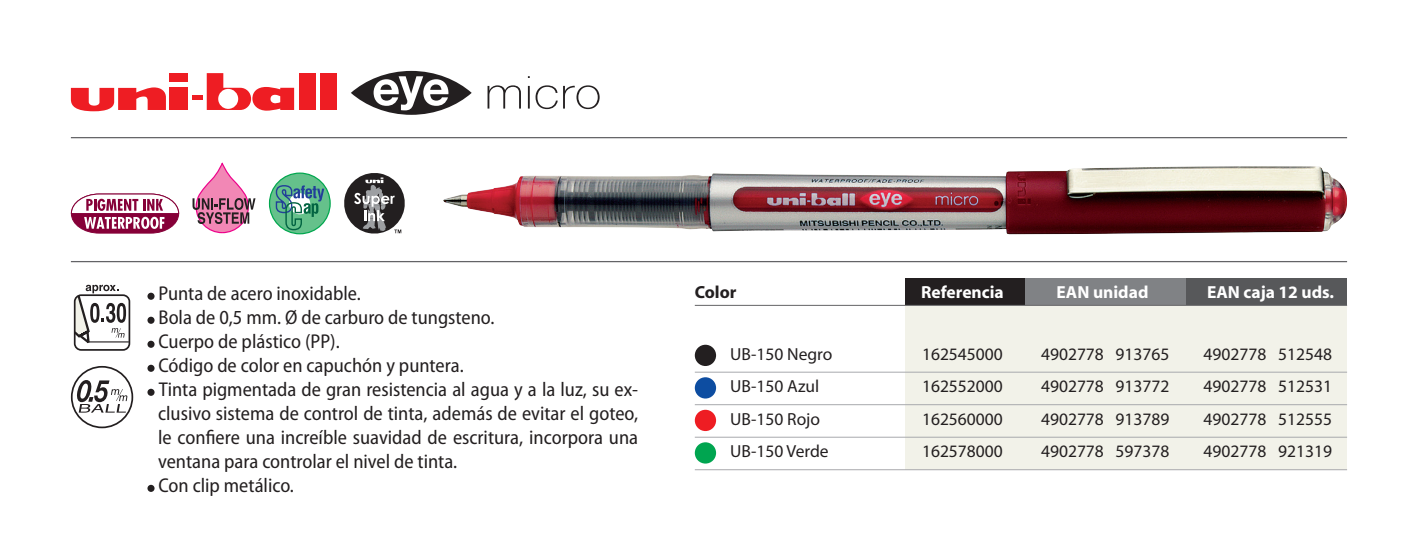
<style>
.page{position:relative;width:1418px;height:546px;background:#fff}
.page>*{position:absolute;margin:0;border:0;box-sizing:border-box;transform-origin:0 0}
.t1{font:semi-condensed 20px/24px "Myriad Pro";color:#231f20}
.t2{font:17.5px "Myriad Pro";color:#231f20}
.t3{font:700 17.5px "Myriad";color:#fff}
.t4{font:700 17.5px "Myriad";color:#231f20}
</style>
<div class="page">
<div style="left:905px;top:279px;width:120px;height:27px;background:#231f20"></div>
<div style="left:1025px;top:279px;width:161px;height:27px;background:#808285"></div>
<div style="left:1186px;top:279px;width:160px;height:27px;background:#57585a"></div>
<div style="left:147px;top:293px;width:7px;height:7px;background:#231f20;border-radius:50%"></div>
<div style="left:147px;top:317px;width:7px;height:7px;background:#231f20;border-radius:50%"></div>
<div style="left:147px;top:341px;width:7px;height:7px;background:#231f20;border-radius:50%"></div>
<div style="left:147px;top:365px;width:7px;height:7px;background:#231f20;border-radius:50%"></div>
<div style="left:147px;top:389px;width:7px;height:7px;background:#231f20;border-radius:50%"></div>
<div style="left:147px;top:485px;width:7px;height:7px;background:#231f20;border-radius:50%"></div>
<div style="left:905px;top:305px;width:441px;height:164px;background:#f2f2e9"></div>
<hr style="left:694px;top:305px;width:652px;height:1px;background:#636366">
<hr style="left:694px;top:372px;width:652px;height:1px;background:#a8a9ad">
<hr style="left:694px;top:404px;width:652px;height:1px;background:#a8a9ad">
<hr style="left:694px;top:437px;width:652px;height:1px;background:#a8a9ad">
<hr style="left:694px;top:469px;width:652px;height:1px;background:#a8a9ad">
<div style="left:694px;top:345px;width:22px;height:21px;background:#231f20;border-radius:50%"></div>
<div style="left:694px;top:377px;width:22px;height:21px;background:#0d4da1;border-radius:50%"></div>
<div style="left:694px;top:410px;width:22px;height:21px;background:#ee1d23;border-radius:50%"></div>
<div style="left:694px;top:442px;width:22px;height:21px;background:#00a550;border-radius:50%"></div>
<hr style="left:71px;top:137px;width:1275px;height:1px;background:#636366">
<hr style="left:71px;top:261px;width:1275px;height:1px;background:#636366">
<div style="left:299px;top:73px;width:17px;height:37px;background:#ee1d23"></div>
<div style="left:320px;top:73px;width:17px;height:37px;background:#ee1d23"></div>
<hr style="left:192px;top:96px;width:10px;height:4px;background:#ee1d23">
<svg style="left:207px;top:73px;width:87px;height:38px"></svg>
<div style="left:169px;top:88px;width:19px;height:22px;background:#ee1d23"></div>
<div style="left:169px;top:73px;width:19px;height:9px;background:#ee1d23"></div>
<svg style="left:71px;top:87px;width:95px;height:24px"></svg>
<svg style="left:351px;top:71px;width:120px;height:44px"></svg>
<svg style="left:487px;top:85px;width:34px;height:24px"></svg>
<hr style="left:528px;top:86px;width:2px;height:23px;background:#231f20">
<svg style="left:535px;top:85px;width:22px;height:24px"></svg>
<svg style="left:563px;top:85px;width:36px;height:24px"></svg>
<svg style="left:70px;top:193px;width:110px;height:41px"></svg>
<svg style="left:344px;top:173px;width:61px;height:61px"></svg>
<svg style="left:192px;top:162px;width:63px;height:72px"></svg>
<svg style="left:269px;top:173px;width:61px;height:61px"></svg>
<div style="left:269px;top:172px;width:62px;height:62px;border:1px solid #00a74e;border-radius:50%"></div>
<svg style="left:275px;top:184px;width:49px;height:47px"></svg>
<img style="left:443px;top:166px;width:903px;height:68px">
<div style="left:74px;top:294px;width:56px;height:57px;border:2px solid #231f20;border-radius:6px"></div>
<hr style="left:88px;top:341px;width:41px;height:1px;background:#231f20">
<svg style="left:73px;top:285px;width:53px;height:60px"></svg>
<div style="left:71px;top:366px;width:62px;height:62px;border:2px solid #231f20;border-radius:50%"></div>
<svg style="left:77px;top:380px;width:50px;height:32px"></svg>
<p class="t1" style="left:158px;top:281px;width:481px">Punta de acero inoxidable.<br>Bola de 0,5 mm. Ø de carburo de tungsteno.<br>Cuerpo de plástico (PP).<br>Código de color en capuchón y puntera.<br>Tinta pigmentada de gran resistencia al agua y a la luz, su ex&shy;clusivo sistema de control de tinta, además de evitar el goteo, le confiere una increíble suavidad de escritura, incorpora una ventana para controlar el nivel de tinta.<br>Con clip metálico.</p>
<p class="t4" style="left:694px;top:283px;width:43px">Color</p>
<p class="t3" style="left:921px;top:283px;width:84px">Referencia</p>
<p class="t3" style="left:1056px;top:283px;width:93px">EAN unidad</p>
<p class="t3" style="left:1206px;top:283px;width:129px">EAN caja 12 uds.</p>
<p class="t2" style="left:730px;top:343px;width:104px">UB-150 Negro</p>
<p class="t2" style="left:922px;top:343px;width:82px">162545000</p>
<p class="t2" style="left:1041px;top:343px;width:130px">4902778 913765</p>
<p class="t2" style="left:1203px;top:343px;width:130px">4902778 512548</p>
<p class="t2" style="left:730px;top:375px;width:91px">UB-150 Azul</p>
<p class="t2" style="left:922px;top:375px;width:82px">162552000</p>
<p class="t2" style="left:1041px;top:375px;width:130px">4902778 913772</p>
<p class="t2" style="left:1203px;top:375px;width:130px">4902778 512531</p>
<p class="t2" style="left:730px;top:408px;width:91px">UB-150 Rojo</p>
<p class="t2" style="left:922px;top:408px;width:82px">162560000</p>
<p class="t2" style="left:1041px;top:408px;width:130px">4902778 913789</p>
<p class="t2" style="left:1203px;top:408px;width:130px">4902778 512555</p>
<p class="t2" style="left:730px;top:440px;width:100px">UB-150 Verde</p>
<p class="t2" style="left:922px;top:440px;width:82px">162578000</p>
<p class="t2" style="left:1041px;top:440px;width:130px">4902778 597378</p>
<p class="t2" style="left:1203px;top:440px;width:130px">4902778 921319</p>
</div>
